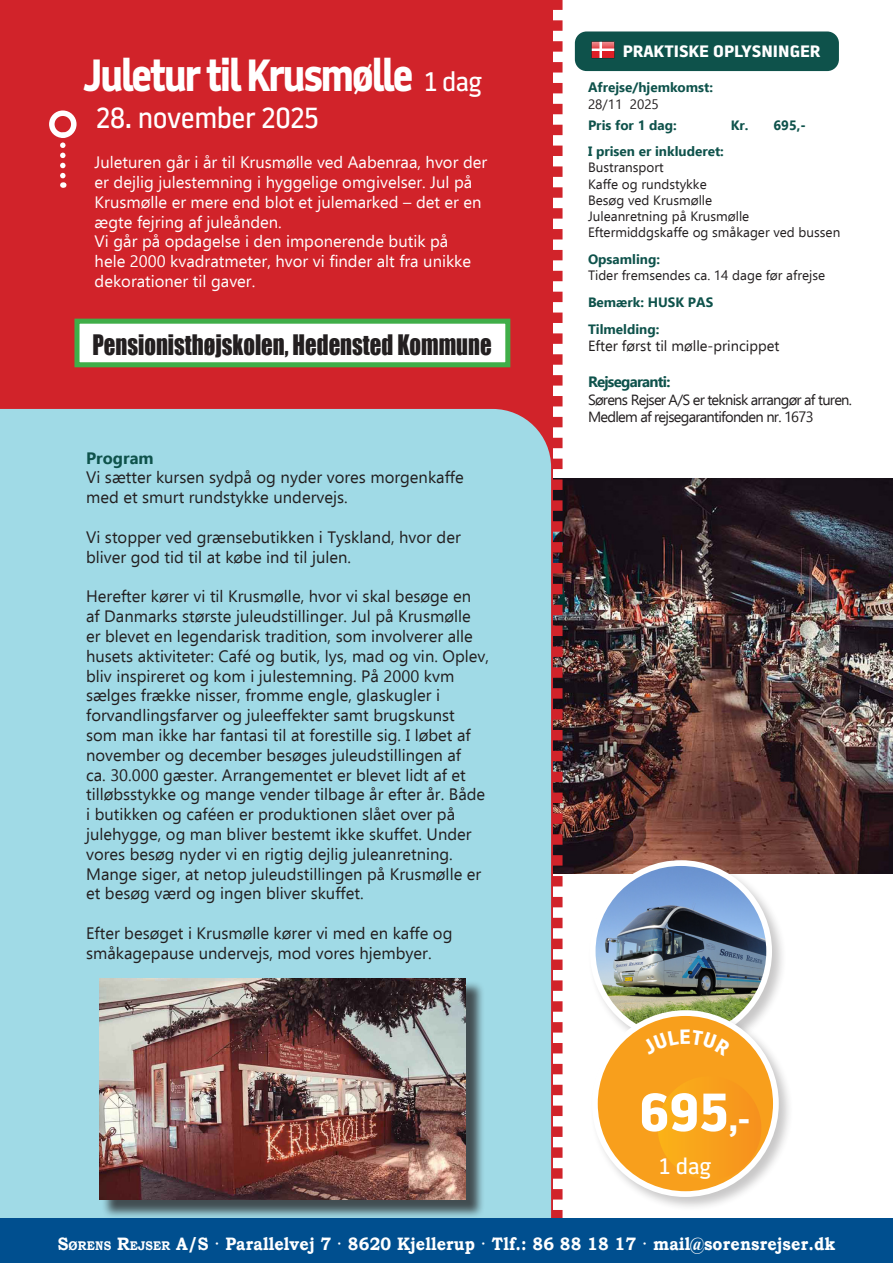
<style>
.page{position:relative;width:893px;height:1263px;background:#fff}
.page>*{position:absolute;margin:0;border:0;box-sizing:border-box;transform-origin:0 0}
.t1{font:700 53.55px "A Battersea";color:#fff}
.Overskrift{font:700 45px "A Battersea";letter-spacing:-.05em;color:#fff;scale:.89 1}
.Underoverskrift{font:29.4px "A Battersea 2010";letter-spacing:-.02em;color:#fff;scale:.95 1}
.t2{font:25.95px "Impact";color:#231f20;scale:.88 1}
.t3{font:22.5px "A Battersea 2010";color:#fff}
.t4{font:700 18px "Bookman Old Style";letter-spacing:.01em;color:#fff;scale:.9 1}
.Brødtekst{font:16.5px/19.8px "Ebrima";color:#231f20}
.Brødtekst-2{font:16.5px/19.8px "Ebrima";color:#fff}
.t5{font:700 16.5px "A Battersea";color:#fff;scale:1.08 1}
.Brødtekst-overskrift{font:700 16.5px "Ebrima";color:#0e524b}
.t6{font:700 15px "Ebrima";letter-spacing:-.05em;color:#0e524b}
.t7{font:14.7px/17.7px "Ebrima";letter-spacing:-.05em;color:#231f20}
.t8{font:14.7px "Ebrima";color:#231f20}
.t9{font:13.5px "Ebrima";color:#231f20}
.t10{font:700 13.5px "Ebrima";color:#0e524b}
.s1{font-family:"A Battersea 2010";font-weight:400;font-size:27px}
.s2{font-size:32.7px}
.s3{font-style:inherit}
.s4{font-size:12.6px}
</style>
<div class="page">
<img style="left:562px;top:478px;width:331px;height:396px">
<div style="left:0;top:0;width:553px;height:1263px;background:#d1232a"></div>
<svg style="left:553px;top:0;width:9px;height:1218px"></svg>
<div style="left:0;top:409px;width:551px;height:809px;background:#a0dae6"></div>
<div style="left:575px;top:31px;width:264px;height:40px;background:#0e524b;border-radius:12px"></div>
<div style="left:588px;top:858px;width:199px;height:199px;background:#231f20;opacity:.25"></div>
<img style="left:593px;top:865px;width:176px;height:143px">
<div style="left:590px;top:860px;width:182px;height:182px;border:6px solid #fff;border-radius:50%"></div>
<div style="left:590px;top:1008px;width:204px;height:204px;background:#231f20;opacity:.25"></div>
<div style="left:595px;top:1013px;width:181px;height:181px;background:#f89f1c;border-radius:50%"></div>
<div style="left:592px;top:1010px;width:187px;height:187px;border:6px solid #fff;border-radius:50%"></div>
<div style="left:658px;top:1076px;width:103px;height:104px;background:linear-gradient(to right,#fbb218,#f6901e);border-radius:52px"></div>
<div style="left:74px;top:319px;width:436px;height:48px;background:#fff;border:5px solid #40ae49"></div>
<svg style="left:60px;top:145px;width:6px;height:43px"></svg>
<div style="left:49px;top:110px;width:28px;height:28px;border:5px solid #fff;border-radius:50%"></div>
<img style="left:592px;top:41px;width:23px;height:18px">
<div style="left:0;top:1218px;width:893px;height:45px;background:#004f8f"></div>
<div style="left:101px;top:980px;width:384px;height:238px;background:#231f20;opacity:.75"></div>
<img style="left:99px;top:978px;width:367px;height:222px">
<p class="Overskrift" style="left:84px;top:47px;width:448px">Juletur til Krusmølle <span class="s1">1 dag</span></p>
<p class="Underoverskrift" style="left:96px;top:100px;width:236px">28. november 2025</p>
<p class="Brødtekst-2" style="left:95px;top:152px;width:394px">Juleturen går i år til Krusmølle ved Aabenraa, hvor der er dejlig julestemning i hyggelige omgivelser. Jul på Krusmølle er mere end blot et julemarked – det er en ægte fejring af juleånden.</p>
<p class="Brødtekst-2" style="left:95px;top:231px;width:378px">Vi går på opdagelse i den imponerende butik på hele 2000 kvadratmeter, hvor vi finder alt fra unikke dekorationer til gaver.</p>
<p class="t2" style="left:92px;top:324px;width:455px">Pensionisthøjskolen, Hedensted Kommune</p>
<p class="Brødtekst-overskrift" style="left:86px;top:445px;width:69px">Program</p>
<p class="Brødtekst" style="left:86px;top:467px;width:379px">Vi sætter kursen sydpå og nyder vores morgenkaffe med et smurt rundstykke undervejs.</p>
<p class="Brødtekst" style="left:86px;top:527px;width:376px">Vi stopper ved grænsebutikken i Tyskland, hvor der bliver god tid til at købe ind til julen.</p>
<p class="Brødtekst" style="left:86px;top:586px;width:404px">Herefter kører vi til Krusmølle, hvor vi skal besøge en<br>af Danmarks største juleudstillinger. Jul på Krusmølle er blevet en legendarisk tradition, som involverer alle husets aktiviteter: Café og butik, lys, mad og vin. Oplev, bliv inspireret og kom i julestemning. På 2000 kvm sælges frække nisser, fromme engle, glaskugler i</p>
<p class="Brødtekst" style="left:86px;top:705px;width:401px">forvandlingsfarver og juleeffekter samt brugskunst som man ikke har fantasi til at forestille sig. I løbet af november og december besøges juleudstillingen af<br>ca. 30.000 gæster. Arrangementet er blevet lidt af et tilløbsstykke og mange vender tilbage år efter år. Både i butikken og caféen er produktionen slået over på julehygge, og man bliver bestemt ikke skuffet. Under vores besøg nyder vi en rigtig dejlig juleanretning.<br>Mange siger, at netop juleudstillingen på Krusmølle er et besøg værd og ingen bliver skuffet.</p>
<p class="Brødtekst" style="left:86px;top:923px;width:368px">Efter besøget i Krusmølle kører vi med en kaffe og småkagepause undervejs, mod vores hjembyer.</p>
<p class="t5" style="left:623px;top:41px;width:185px">PRAKTISKE OPLYSNINGER</p>
<p class="t10" style="left:588px;top:77px;width:127px">Afrejse/hjemkomst:</p>
<p class="t9" style="left:588px;top:94px;width:72px">28/11 2025</p>
<p class="t10" style="left:588px;top:114px;width:90px">Pris for 1 dag:</p>
<p class="t10" style="left:731px;top:114px;width:77px">Kr. 695,-</p>
<p class="t10" style="left:588px;top:141px;width:137px">I prisen er inkluderet:</p>
<p class="t9" style="left:588px;top:158px;width:77px">Bustransport</p>
<p class="t9" style="left:588px;top:174px;width:120px">Kaffe og rundstykke</p>
<p class="t9" style="left:588px;top:190px;width:126px">Besøg ved Krusmølle</p>
<p class="t9" style="left:588px;top:206px;width:163px">Juleanretning på Krusmølle</p>
<p class="t9" style="left:588px;top:222px;width:254px">Eftermiddgskaffe og småkager ved bussen</p>
<p class="t10" style="left:588px;top:248px;width:74px">Opsamling:</p>
<p class="t9" style="left:588px;top:265px;width:239px">Tider fremsendes ca. 14 dage før afrejse</p>
<p class="t10" style="left:588px;top:291px;width:127px">Bemærk: HUSK PAS</p>
<p class="t10" style="left:588px;top:318px;width:73px">Tilmelding:</p>
<p class="t8" style="left:588px;top:335px;width:193px">Efter først til mølle-princippet</p>
<p class="t6" style="left:588px;top:370px;width:84px">Rejsegaranti:</p>
<p class="t7" style="left:588px;top:390px;width:266px">Sørens Rejser A/S er teknisk arrangør af turen.<br>Medlem af rejsegarantifonden nr. 1673</p>
<p class="t1" style="left:639px;top:1079px;width:113px">695<span class="s2">,-</span></p>
<p class="t3" style="left:660px;top:1153px;width:53px">1 dag</p>
<p class="t4" style="left:58px;top:1230px;width:865px"><span class="s3">S</span><span class="s4">ØRENS</span> <span class="s3">R</span><span class="s4">EJSER</span> <span class="s3">A/S</span> · Parallelvej 7 · 8620 Kjellerup · Tlf.: 86 88 18 17 · mail@sorensrejser.dk</p>
</div>
